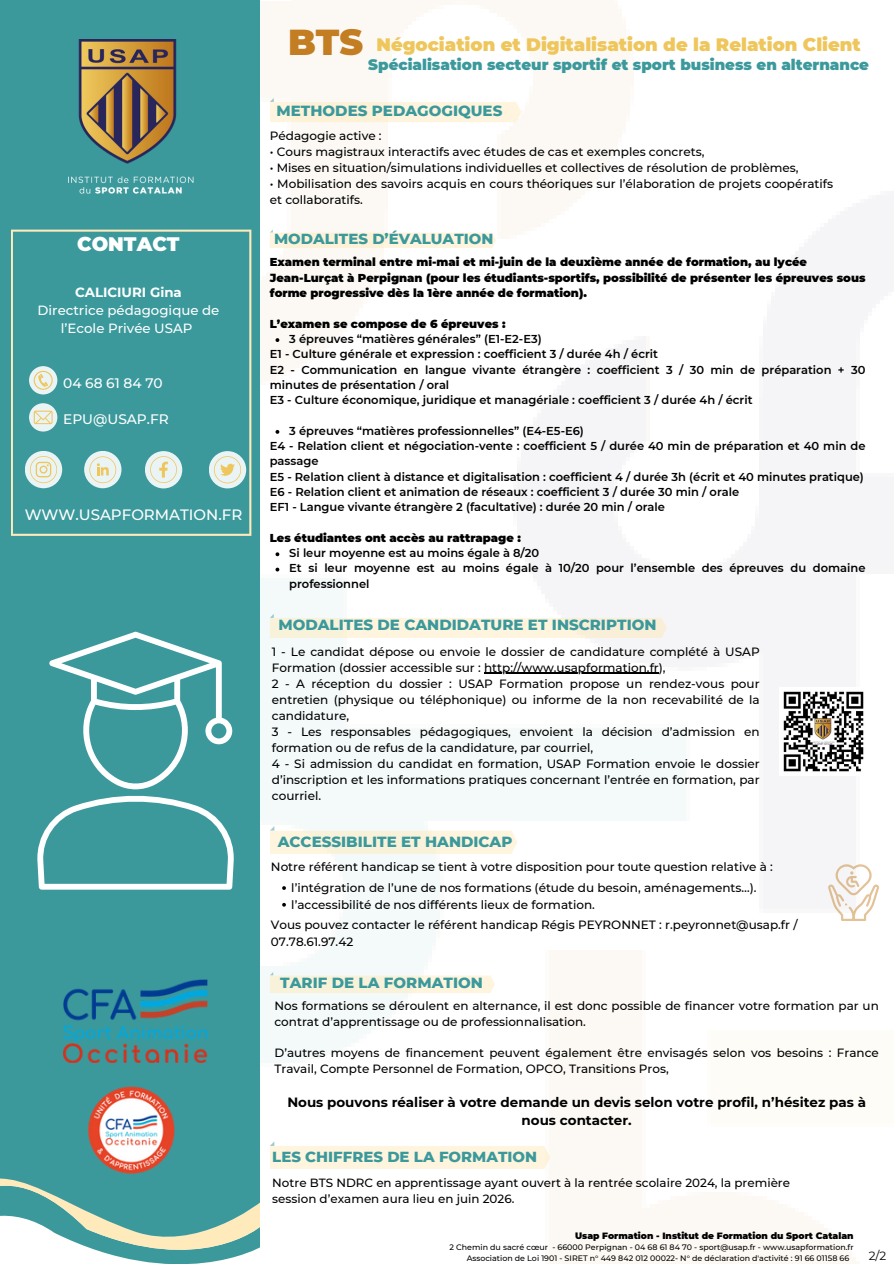
<style>
.page{position:relative;width:894px;height:1264px;background:#fff}
.page>*{position:absolute;margin:0;border:0;box-sizing:border-box;transform-origin:0 0}
.t1{font:900 36px "Montserrat";color:#c37d23}
.t2{font:900 19.5px "Montserrat";color:#fff}
.t3{font:900 18px "Montserrat";color:#eec65b}
.t4{font:800 15px "Montserrat";color:#3b999c}
.t5{font:900 15px "Montserrat";color:#3b999c}
.t6{font:500 15px "Montserrat";color:#fff}
.t7{font:800 14.85px "Montserrat";color:#3b999c}
.t8{font:500 13.8px "Montserrat";color:#fff}
.t9{font:700 13.5px/18px "Montserrat";color:#000;text-align:center}
.t10{font:500 13.35px/17.7px "Montserrat";color:#fff;text-align:center}
.t11{font:500 12px/16px "Montserrat";color:#000}
.t12{font:12px "Montserrat";color:#000}
.t13{font:500 11.85px/15.9px "Montserrat";color:#000}
.t14{font:600 11.4px/15.3px "Montserrat";color:#000}
.t15{font:900 11.4px/15.3px "Montserrat";color:#000}
.t16{font:900 9.15px "Montserrat";color:#000}
.t17{font:500 7.95px/11.1px "Montserrat";color:#000}
.s1{font-weight:700}
</style>
<div class="page">
<img style="left:260px;top:0;width:596px;height:1263px">
<svg style="left:109px;top:1254px;width:135px;height:9px"></svg>
<div style="left:0;top:0;width:260px;height:1254px;background:#3b999c"></div>
<img style="left:87px;top:1086px;width:88px;height:88px">
<img style="left:63px;top:979px;width:144px;height:83px">
<img style="left:68px;top:39px;width:126px;height:155px">
<svg style="left:11px;top:229px;width:240px;height:307px"></svg>
<svg style="left:37px;top:631px;width:197px;height:258px"></svg>
<svg style="left:270px;top:229px;width:226px;height:19px"></svg>
<svg style="left:275px;top:338px;width:4px;height:4px"></svg>
<svg style="left:275px;top:430px;width:4px;height:4px"></svg>
<svg style="left:275px;top:552px;width:4px;height:4px"></svg>
<svg style="left:275px;top:567px;width:4px;height:4px"></svg>
<svg style="left:270px;top:1141px;width:280px;height:27px"></svg>
<svg style="left:270px;top:614px;width:396px;height:24px"></svg>
<hr style="left:484px;top:672px;width:174px;height:1px;background:#000">
<svg style="left:270px;top:826px;width:247px;height:27px"></svg>
<svg style="left:282px;top:886px;width:4px;height:3px"></svg>
<svg style="left:282px;top:902px;width:4px;height:4px"></svg>
<svg style="left:827px;top:864px;width:52px;height:57px"></svg>
<svg style="left:270px;top:972px;width:225px;height:21px"></svg>
<svg style="left:270px;top:98px;width:251px;height:24px"></svg>
<img style="left:779px;top:688px;width:85px;height:87px">
<p class="t2" style="left:77px;top:232px;width:104px">CONTACT</p>
<h4 class="t10" style="left:37px;top:283px;width:183px"><span class="s1">CALICIURI Gina<br></span>Directrice pédagogique de l’Ecole Privée USAP</h4>
<p class="t8" style="left:63px;top:374px;width:101px">04 68 61 84 70</p>
<p class="t8" style="left:63px;top:411px;width:107px">EPU@USAP.FR</p>
<h2 class="t6" style="left:25px;top:505px;width:219px">WWW.USAPFORMATION.FR</h2>
<p class="t1" style="left:288px;top:20px;width:77px">BTS</p>
<p class="t3" style="left:376px;top:34px;width:485px">Négociation et Digitalisation de la Relation Client</p>
<h4 class="t5" style="left:368px;top:55px;width:502px">Spécialisation secteur sportif et sport business en alternance</h4>
<p class="t4" style="left:276px;top:102px;width:227px">METHODES PEDAGOGIQUES</p>
<h4 class="t11" style="left:270px;top:127px;width:113px">Pédagogie active :</h4>
<p class="t11" style="left:270px;top:143px;width:436px">• Cours magistraux interactifs avec études de cas et exemples concrets,</p>
<p class="t11" style="left:270px;top:159px;width:530px">• Mises en situation/simulations individuelles et collectives de résolution de problèmes,</p>
<p class="t11" style="left:270px;top:175px;width:564px">• Mobilisation des savoirs acquis en cours théoriques sur l’élaboration de projets coopératifs et collaboratifs.</p>
<p class="t7" style="left:274px;top:229px;width:221px">MODALITES D’ÉVALUATION</p>
<p class="t15" style="left:270px;top:255px;width:538px">Examen terminal entre mi-mai et mi-juin de la deuxième année de formation, au lycée</p>
<p class="t15" style="left:270px;top:270px;width:597px">Jean-Lurçat à Perpignan (pour les étudiants-sportifs, possibilité de présenter les épreuves sous forme progressive dès la 1ère année de formation).</p>
<h1 class="t15" style="left:270px;top:316px;width:237px">L’examen se compose de 6 épreuves :</h1>
<h3 class="t14" style="left:289px;top:331px;width:254px">3 épreuves “matières générales” (E1-E2-E3)</h3>
<h5 class="t14" style="left:270px;top:346px;width:389px">E1 - Culture générale et expression : coefficient 3 / durée 4h / écrit</h5>
<h4 class="t14" style="left:270px;top:362px;width:597px">E2 - Communication en langue vivante étrangère : coefficient 3 / 30 min de préparation + 30 minutes de présentation / oral</h4>
<p class="t14" style="left:270px;top:392px;width:484px">E3 - Culture économique, juridique et managériale : coefficient 3 / durée 4h / écrit</p>
<p class="t14" style="left:289px;top:423px;width:296px">3 épreuves “matières professionnelles” (E4-E5-E6)</p>
<p class="t14" style="left:270px;top:438px;width:597px">E4 - Relation client et négociation-vente : coefficient 5 / durée 40 min de préparation et 40 min de passage</p>
<p class="t14" style="left:270px;top:469px;width:595px">E5 - Relation client à distance et digitalisation : coefficient 4 / durée 3h (écrit et 40 minutes pratique)</p>
<h4 class="t14" style="left:270px;top:484px;width:471px">E6 - Relation client et animation de réseaux : coefficient 3 / durée 30 min / orale</h4>
<p class="t14" style="left:270px;top:499px;width:396px">EF1 - Langue vivante étrangère 2 (facultative) : durée 20 min / orale</p>
<p class="t15" style="left:270px;top:530px;width:252px">Les étudiantes ont accès au rattrapage :</p>
<p class="t14" style="left:289px;top:545px;width:251px">Si leur moyenne est au moins égale à 8/20</p>
<p class="t14" style="left:289px;top:560px;width:577px">Et si leur moyenne est au moins égale à 10/20 pour l’ensemble des épreuves du domaine professionnel</p>
<p class="t4" style="left:278px;top:616px;width:379px">MODALITES DE CANDIDATURE ET INSCRIPTION</p>
<p class="t11" style="left:272px;top:643px;width:489px">1 - Le candidat dépose ou envoie le dossier de candidature complété à USAP<br>Formation (dossier accessible sur : http://www.usapformation.fr),</p>
<p class="t11" style="left:272px;top:675px;width:489px">2 - A réception du dossier : USAP Formation propose un rendez-vous pour entretien (physique ou téléphonique) ou informe de la non recevabilité de la</p>
<p class="t11" style="left:272px;top:707px;width:489px">candidature,<br>3 - Les responsables pédagogiques, envoient la décision d’admission en formation ou de refus de la candidature, par courriel,</p>
<p class="t11" style="left:272px;top:755px;width:489px;text-align:justify">4 - Si admission du candidat en formation, USAP Formation envoie le dossier d’inscription et les informations pratiques concernant l’entrée en formation, par courriel.</p>
<p class="t4" style="left:278px;top:832px;width:236px">ACCESSIBILITE ET HANDICAP</p>
<p class="t11" style="left:271px;top:858px;width:503px">Notre référent handicap se tient à votre disposition pour toute question relative à :</p>
<p class="t11" style="left:291px;top:879px;width:466px">l’intégration de l’une de nos formations (étude du besoin, aménagements…).</p>
<p class="t11" style="left:291px;top:896px;width:305px">l’accessibilité de nos différents lieux de formation.</p>
<p class="t11" style="left:271px;top:916px;width:528px;line-height:16.8px">Vous pouvez contacter le référent handicap Régis PEYRONNET : r.peyronnet@usap.fr /<br>07.78.61.97.42</p>
<p class="t4" style="left:280px;top:973px;width:204px">TARIF DE LA FORMATION</p>
<p class="t11" style="left:274px;top:997px;width:605px">Nos formations se déroulent en alternance, il est donc possible de financer votre formation par un contrat d’apprentissage ou de professionnalisation.</p>
<p class="t11" style="left:274px;top:1045px;width:605px">D’autres moyens de financement peuvent également être envisagés selon vos besoins : France<br>Travail, Compte Personnel de Formation, OPCO, Transitions Pros,</p>
<p class="t9" style="left:287px;top:1093px;width:580px">Nous pouvons réaliser à votre demande un devis selon votre profil, n’hésitez pas à nous contacter.</p>
<p class="t7" style="left:272px;top:1147px;width:266px">LES CHIFFRES DE LA FORMATION</p>
<p class="t13" style="left:272px;top:1174px;width:519px">Notre BTS NDRC en apprentissage ayant ouvert à la rentrée scolaire 2024, la première session d’examen aura lieu en juin 2026.</p>
<p class="t16" style="left:575px;top:1229px;width:280px">Usap Formation - Institut de Formation du Sport Catalan</p>
<h5 class="t17" style="left:449px;top:1241px;width:100px">2 Chemin du sacré cœur</h5>
<h4 class="t17" style="left:466px;top:1241px;width:388px;text-indent:86px">- 66000 Perpignan - 04 68 61 84 70 - sport@usap.fr - www.usapformation.fr<br>Association de Loi 1901 - SIRET n° 449 842 012 00022- N° de déclaration d'activité : 91 66 01158 66</h4>
<p class="t12" style="left:868px;top:1247px;width:19px">2/2</p>
</div>
